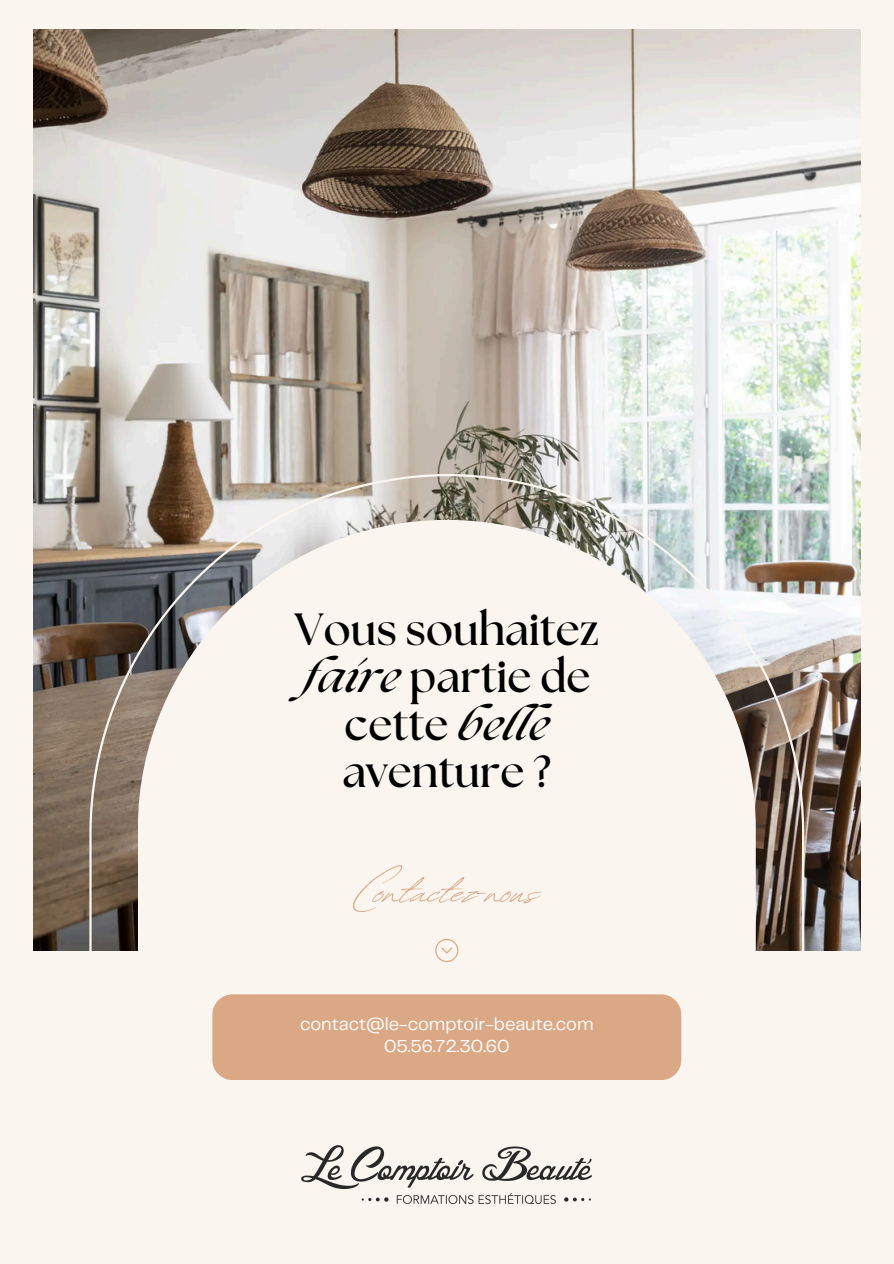
<style>
.page{position:relative;width:894px;height:1264px;background:#fff}
.page>*{position:absolute;margin:0;border:0;box-sizing:border-box;transform-origin:0 0}
.t1{font:58.5px "Revive 80 Signature";color:#dba886}
.t2{font:700 45px/47.2px "The Seasons";color:#000;text-align:center}
.t3{font:18px "Telegraf";color:#fff}
.s1{font-style:italic}
</style>
<div class="page">
<div style="left:0;top:0;width:893px;height:1263px;background:#faf5ef"></div>
<img style="left:34px;top:30px;width:826px;height:920px">
<img style="left:89px;top:474px;width:715px;height:730px">
<svg style="left:138px;top:520px;width:617px;height:669px"></svg>
<div style="left:212px;top:994px;width:469px;height:86px;background:#dba886;border-radius:20px"></div>
<svg style="left:435px;top:938px;width:23px;height:24px"></svg>
<img style="left:301px;top:1145px;width:290px;height:58px">
<p class="t2" style="left:294px;top:608px;width:306px">Vous souhaitez <span class="s1">faire</span> partie de cette <span class="s1">bele </span>aventure ?</p>
<p class="t1" style="left:354px;top:847px;width:186px">Contactez-nous</p>
<h2 class="t3" style="left:300px;top:1016px;width:295px">contact@le-comptoir-beaute.com</h2>
<h1 class="t3" style="left:384px;top:1038px;width:127px">05.56.72.30.60</h1>
</div>
